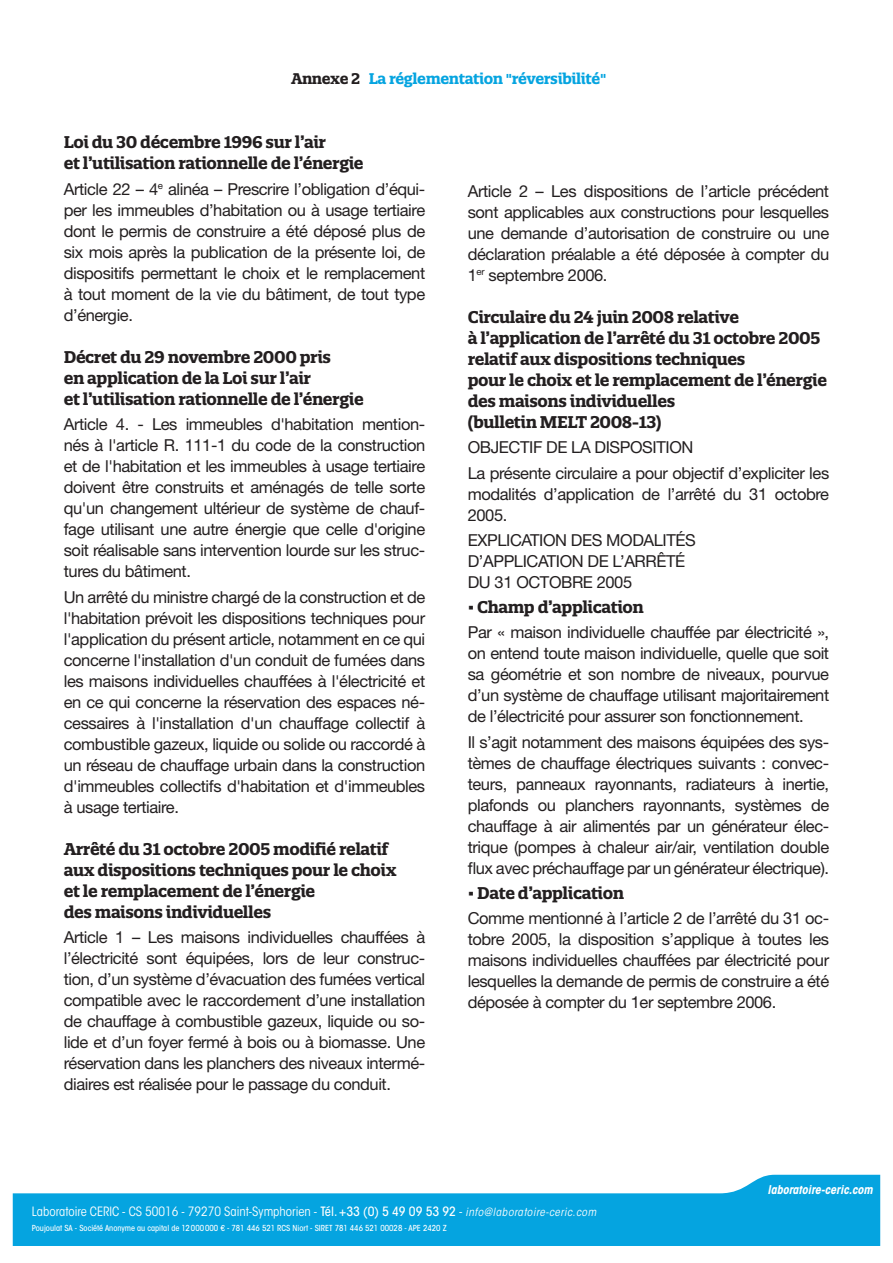
<style>
.page{position:relative;width:893px;height:1263px;background:#fff}
.page>*{position:absolute;margin:0;border:0;box-sizing:border-box;transform-origin:0 0}
.t1{font:16.5px/21px "Helvetica Neue LT Std";letter-spacing:-.025em;color:#231f20;text-align:justify}
.t2{font:700 16.5px/21px "Quatro Slab";letter-spacing:-.025em;color:#231f20}
.t3{font:700 15px "Quatro Slab";letter-spacing:-.025em;color:#05a4e0}
.t4{font:condensed 12.75px "ITC Avant Garde Std";color:#fff}
.t5{font:italic 700 condensed 12px "ITC Avant Garde Std";color:#fff}
.t6{font:500 condensed 8.25px "ITC Avant Garde Std";color:#fff}
.s1{color:#231f20}
.s2{font-weight:500}
.s3{font-style:italic;font-size:11.25px}
</style>
<div class="page">
<svg style="left:13px;top:1175px;width:867px;height:71px;fill:#05a4e0"></svg>
<p class="t3" style="left:291px;top:69px;width:317px"><span class="s1">Annexe 2</span> La réglementation "réversibilité"</p>
<p class="t2" style="left:64px;top:132px;width:301px">Loi du 30 décembre 1996 sur l’air<br>et l’utilisation rationnelle de l’énergie</p>
<p class="t1" style="left:64px;top:178px;width:363px">Article 22 – 4<sup>e</sup> alinéa – Prescrire l’obligation d’équi&shy;per les immeubles d’habitation ou à usage tertiaire dont le permis de construire a été déposé plus de six mois après la publication de la présente loi, de dispositifs permettant le choix et le remplacement à tout moment de la vie du bâtiment, de tout type d’énergie.</p>
<p class="t2" style="left:64px;top:346px;width:301px">Décret du 29 novembre 2000 pris<br>en application de la Loi sur l’air<br>et l’utilisation rationnelle de l’énergie</p>
<p class="t1" style="left:64px;top:414px;width:363px">Article 4. - Les immeubles d'habitation mention&shy;nés à l'article R. 111-1 du code de la construction et de l'habitation et les immeubles à usage tertiaire doivent être construits et aménagés de telle sorte qu'un changement ultérieur de système de chauf&shy;fage utilisant une autre énergie que celle d'origine soit réalisable sans intervention lourde sur les struc&shy;tures du bâtiment.</p>
<p class="t1" style="left:64px;top:586px;width:363px">Un arrêté du ministre chargé de la construction et de l'habitation prévoit les dispositions techniques pour l'application du présent article, notamment en ce qui concerne l'installation d'un conduit de fumées dans les maisons individuelles chauffées à l'électricité et en ce qui concerne la réservation des espaces né&shy;cessaires à l'installation d'un chauffage collectif à combustible gazeux, liquide ou solide ou raccordé à un réseau de chauffage urbain dans la construction d'immeubles collectifs d'habitation et d'immeubles à usage tertiaire.</p>
<p class="t2" style="left:64px;top:838px;width:334px">Arrêté du 31 octobre 2005 modifié relatif aux dispositions techniques pour le choix et le remplacement de l’énergie<br>des maisons individuelles</p>
<p class="t1" style="left:64px;top:926px;width:363px">Article 1 – Les maisons individuelles chauffées à l’électricité sont équipées, lors de leur construc&shy;tion, d’un système d’évacuation des fumées vertical compatible avec le raccordement d’une installation de chauffage à combustible gazeux, liquide ou so&shy;lide et d’un foyer fermé à bois ou à biomasse. Une réservation dans les planchers des niveaux intermé&shy;diaires est réalisée pour le passage du conduit.</p>
<p class="t1" style="left:468px;top:180px;width:363px">Article 2 – Les dispositions de l’article précédent sont applicables aux constructions pour lesquelles une demande d’autorisation de construire ou une déclaration préalable a été déposée à compter du 1<sup>er</sup> septembre 2006.</p>
<p class="t2" style="left:468px;top:306px;width:361px">Circulaire du 24 juin 2008 relative<br>à l’application de l’arrêté du 31 octobre 2005 relatif aux dispositions techniques<br>pour le choix et le remplacement de l’énergie des maisons individuelles<br>(bulletin MELT 2008-13)</p>
<p class="t1" style="left:468px;top:435px;width:363px;line-height:25.2px">OBJECTIF DE LA DISPOSITION<br>La présente circulaire a pour objectif d’expliciter les</p>
<p class="t1" style="left:468px;top:483px;width:363px">modalités d’application de l’arrêté du 31 octobre<br>2005.</p>
<p class="t1" style="left:468px;top:529px;width:230px;text-align:left">EXPLICATION DES MODALITÉS<br>D’APPLICATION DE L’ARRÊTÉ<br>DU 31 OCTOBRE 2005</p>
<p class="t2" style="left:468px;top:596px;width:178px">• Champ d’application</p>
<p class="t1" style="left:468px;top:622px;width:363px">Par « maison individuelle chauffée par électricité », on entend toute maison individuelle, quelle que soit sa géométrie et son nombre de niveaux, pourvue d’un système de chauffage utilisant majoritairement de l’électricité pour assurer son fonctionnement.</p>
<p class="t1" style="left:468px;top:731px;width:363px">Il s’agit notamment des maisons équipées des sys&shy;tèmes de chauffage électriques suivants : convec&shy;teurs, panneaux rayonnants, radiateurs à inertie, plafonds ou planchers rayonnants, systèmes de chauffage à air alimentés par un générateur élec&shy;trique (pompes à chaleur air/air, ventilation double flux avec préchauffage par un générateur électrique).</p>
<p class="t2" style="left:468px;top:882px;width:158px">• Date d’application</p>
<p class="t1" style="left:468px;top:907px;width:363px">Comme mentionné à l’article 2 de l’arrêté du 31 oc&shy;tobre 2005, la disposition s’applique à toutes les maisons individuelles chauffées par électricité pour lesquelles la demande de permis de construire a été déposée à compter du 1er septembre 2006.</p>
<p class="t5" style="left:767px;top:1182px;width:107px">laboratoire-ceric.com</p>
<p class="t4" style="left:32px;top:1204px;width:566px">Laboratoire CERIC - CS 50016 - 79270 Saint-Symphorien - <span class="s2">Tél. +33 (0) 5 49 09 53 92</span> - <span class="s3">info@laboratoire-ceric.com</span></p>
<p class="t6" style="left:32px;top:1223px;width:416px">Poujoulat SA - Société Anonyme au capital de 12000000 € - 781 446 521 RCS Niort - SIRET 781 446 521 00028 - APE 2420 Z</p>
</div>
